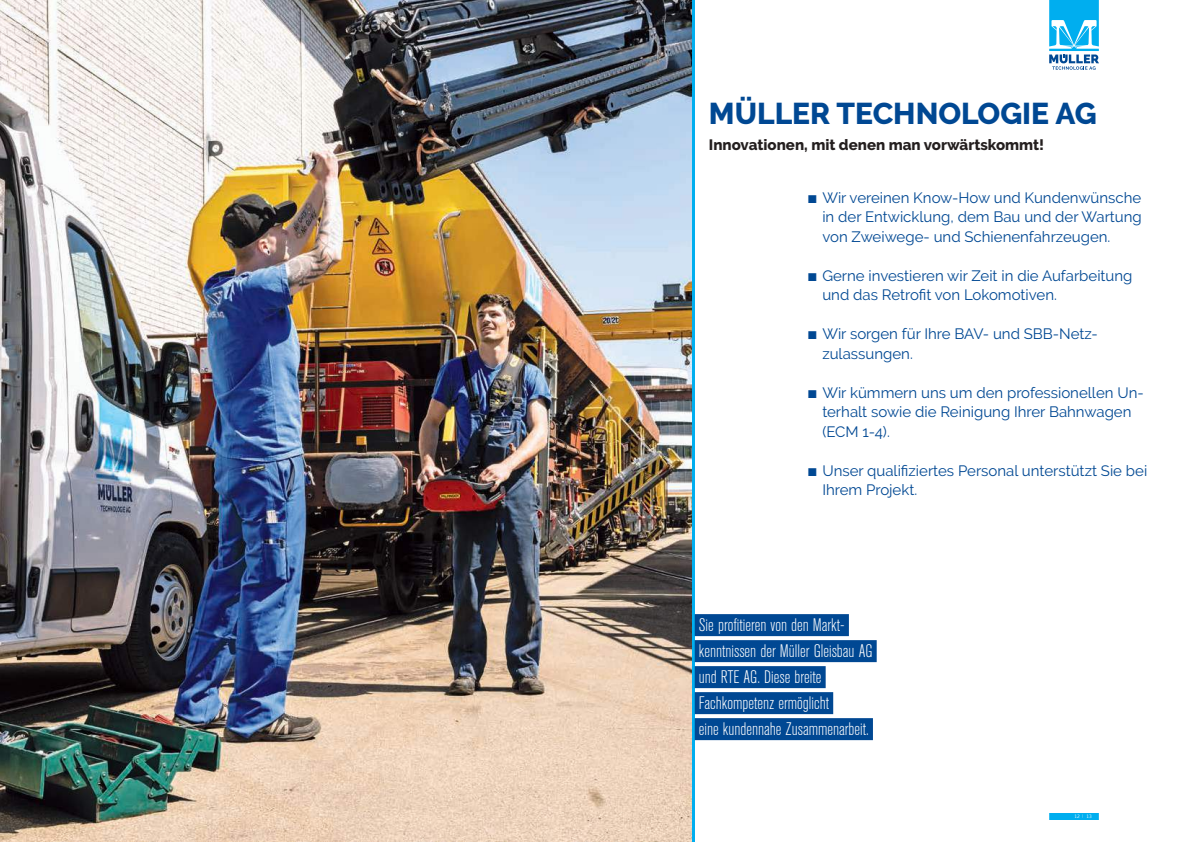
<style>
.page{position:relative;width:1191px;height:842px;background:#fff}
.page>*{position:absolute;margin:0;border:0;box-sizing:border-box;transform-origin:0 0}
.t1{font:800 30px "Raleway";color:#004893}
.t2{font:300 condensed 18px/26px "Akzidenz Grotesk BE";color:#fff}
.t3{font:15px/19.5px "Raleway";color:#004893}
.t4{font:800 15px "Raleway";color:#241f1f}
.t5{font:4.5px "Euphemia UCAS";color:#fff}
</style>
<div class="page">
<svg style="left:1049px;top:0;width:50px;height:70px"></svg>
<svg style="left:1049px;top:814px;width:49px;height:5px"></svg>
<img style="left:0;top:0;width:692px;height:842px">
<div style="left:694px;top:614px;width:155px;height:22px;background:#004893"></div>
<div style="left:694px;top:640px;width:182px;height:22px;background:#004893"></div>
<div style="left:694px;top:666px;width:131px;height:22px;background:#004893"></div>
<div style="left:694px;top:692px;width:139px;height:22px;background:#004893"></div>
<div style="left:694px;top:718px;width:179px;height:22px;background:#004893"></div>
<h1 class="t1" style="left:709px;top:96px;width:389px">MÜLLER TECHNOLOGIE AG</h1>
<p class="t4" style="left:709px;top:136px;width:337px">Innovationen, mit denen man vorwärtskommt!</p>
<p class="t3" style="left:822px;top:188px;width:321px;text-align:justify;text-indent:-14px">■ Wir vereinen Know-How und Kundenwünsche in der Entwicklung, dem Bau und der Wartung von Zweiwege- und Schienenfahrzeugen.</p>
<p class="t3" style="left:822px;top:266px;width:312px;text-indent:-14px">■ Gerne investieren wir Zeit in die Aufarbeitung und das Retrofit von Lokomotiven.</p>
<p class="t3" style="left:822px;top:324px;width:277px;text-indent:-14px">■ Wir sorgen für Ihre BAV- und SBB-Netz&shy;zulassungen.</p>
<p class="t3" style="left:822px;top:383px;width:323px;text-indent:-14px">■ Wir kümmern uns um den professionellen Un&shy;terhalt sowie die Reinigung Ihrer Bahnwagen (ECM 1-4).</p>
<p class="t3" style="left:822px;top:461px;width:326px;text-indent:-14px">■ Unser qualifiziertes Personal unterstützt Sie bei<br>Ihrem Projekt.</p>
<p class="t2" style="left:699px;top:612px;width:175px">Sie profitieren von den Markt&shy;kenntnissen der Müller Gleisbau AG und RTE AG. Diese breite<br>Fachkompetenz ermöglicht<br>eine kundennahe Zusammenarbeit.</p>
<p class="t5" style="left:1074px;top:813px;width:19px">12 <sup>|</sup> 13</p>
</div>
